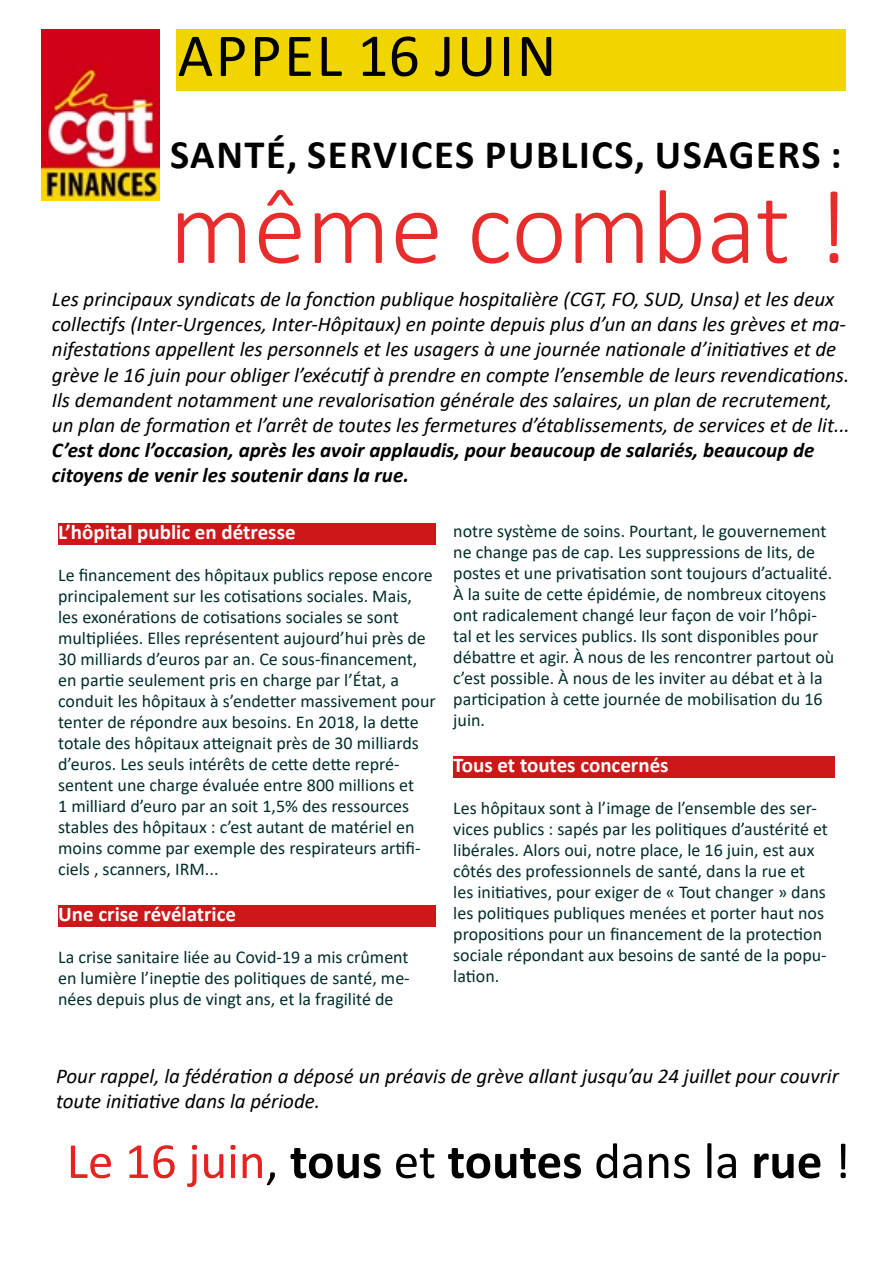
<style>
.page{position:relative;width:893px;height:1263px;background:#fff}
.page>*{position:absolute;margin:0;border:0;box-sizing:border-box;transform-origin:0 0}
.t1{font:300 106.5px "Calibri";color:#e62d2b}
.t2{font:61.5px "Calibri";letter-spacing:.04em;color:#000}
.t3{font:700 51px "Calibri";color:#000}
.t4{font:700 40.5px "Calibri";letter-spacing:.04em;color:#000}
.t5{font:italic 21px/25.2px "Calibri";color:#000}
.t6{font:italic 700 21px/25.2px "Calibri";color:#000}
.t7{font:700 21px "Calibri";color:#fff}
.t8{font:18px/21px "Calibri";color:#002e2b}
.s1{font-weight:400;color:#e52321}
.s2{font-weight:400}
</style>
<div class="page">
<div style="left:58px;top:523px;width:378px;height:21px;background:#cd1719"></div>
<div style="left:58px;top:905px;width:378px;height:21px;background:#cd1719"></div>
<div style="left:453px;top:756px;width:382px;height:21px;background:#cd1719"></div>
<img style="left:41px;top:30px;width:119px;height:171px">
<div style="left:176px;top:30px;width:670px;height:61px;background:#f1d500"></div>
<h2 class="t2" style="left:178px;top:13px;width:380px">APPEL 16 JUIN</h2>
<h3 class="t4" style="left:170px;top:126px;width:673px">SANTÉ, SERVICES PUBLICS, USAGERS :</h3>
<h1 class="t1" style="left:169px;top:161px;width:682px">même combat !</h1>
<p class="t5" style="left:52px;top:285px;width:799px">Les principaux syndicats de la fonction publique hospitalière (CGT, FO, SUD, Unsa) et les deux collectifs (Inter-Urgences, Inter-Hôpitaux) en pointe depuis plus d’un an dans les grèves et ma&shy;nifestations appellent les personnels et les usagers à une journée nationale d’initiatives et de grève le 16 juin pour obliger l’exécutif à prendre en compte l’ensemble de leurs revendications.<br>Ils demandent notamment une revalorisation générale des salaires, un plan de recrutement, un plan de formation et l’arrêt de toutes les fermetures d’établissements, de services et de lit...</p>
<p class="t6" style="left:52px;top:437px;width:764px">C’est donc l’occasion, après les avoir applaudis, pour beaucoup de salariés, beaucoup de citoyens de venir les soutenir dans la rue.</p>
<p class="t7" style="left:58px;top:517px;width:239px">L’hôpital public en détresse</p>
<p class="t8" style="left:58px;top:564px;width:379px">Le financement des hôpitaux publics repose encore principalement sur les cotisations sociales. Mais, les exonérations de cotisations sociales se sont multipliées. Elles représentent aujourd’hui près de 30 milliards d’euros par an. Ce sous-financement, en partie seulement pris en charge par l’État, a conduit les hôpitaux à s’endetter massivement pour tenter de répondre aux besoins. En 2018, la dette totale des hôpitaux atteignait près de 30 milliards d’euros. Les seuls intérêts de cette dette repré&shy;sentent une charge évaluée entre 800 millions et<br>1 milliard d’euro par an soit 1,5% des ressources stables des hôpitaux : c’est autant de matériel en moins comme par exemple des respirateurs artifi&shy;ciels , scanners, IRM...</p>
<p class="t7" style="left:58px;top:899px;width:179px">Une crise révélatrice</p>
<p class="t8" style="left:58px;top:946px;width:353px;text-align:justify">La crise sanitaire liée au Covid-19 a mis crûment en lumière l’ineptie des politiques de santé, me&shy;nées depuis plus de vingt ans, et la fragilité de</p>
<p class="t8" style="left:453px;top:520px;width:382px">notre système de soins. Pourtant, le gouvernement ne change pas de cap. Les suppressions de lits, de postes et une privatisation sont toujours d’actualité.<br>À la suite de cette épidémie, de nombreux citoyens ont radicalement changé leur façon de voir l’hôpi&shy;tal et les services publics. Ils sont disponibles pour débattre et agir. À nous de les rencontrer partout où c’est possible. À nous de les inviter au débat et à la participation à cette journée de mobilisation du 16 juin.</p>
<p class="t7" style="left:453px;top:750px;width:217px">Tous et toutes concernés</p>
<p class="t8" style="left:453px;top:797px;width:376px">Les hôpitaux sont à l’image de l’ensemble des ser&shy;vices publics : sapés par les politiques d’austérité et libérales. Alors oui, notre place, le 16 juin, est aux côtés des professionnels de santé, dans la rue et les initiatives, pour exiger de « Tout changer » dans les politiques publiques menées et porter haut nos propositions pour un financement de la protection sociale répondant aux besoins de santé de la popu&shy;lation.</p>
<p class="t5" style="left:56px;top:1063px;width:784px">Pour rappel, la fédération a déposé un préavis de grève allant jusqu’au 24 juillet pour couvrir toute initiative dans la période.</p>
<h3 class="t3" style="left:67px;top:1125px;width:785px"><span class="s1">Le 16 juin</span><span class="s2">,</span> tous <span class="s2">et</span> toutes <span class="s2">dans la</span> rue <span class="s2">!</span></h3>
</div>
